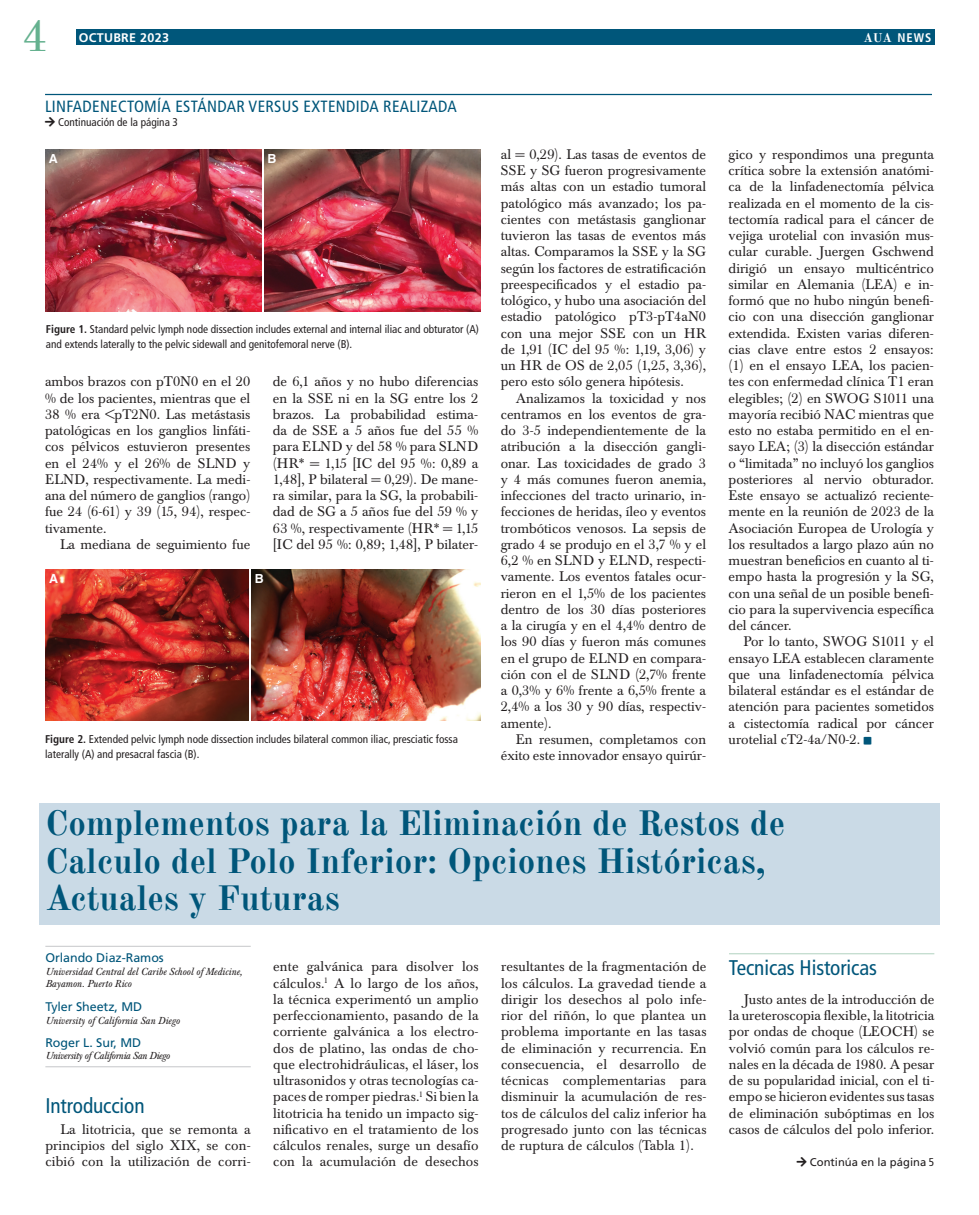
<style>
.page{position:relative;width:979px;height:1215px;background:#fff}
.page>*{position:absolute;margin:0;border:0;box-sizing:border-box;transform-origin:0 0}
.t1{font:45px "Old Standard TT";color:#65b18f}
.Headline_Blue_Backgr{font:700 35px/37.5px "Old Standard TT";color:#00567a}
.Sub_Head{font:condensed 21.25px "Frutiger LT Pro";letter-spacing:-.005em;color:#00567a}
.Continuation{font:condensed 16.25px "Frutiger LT Pro";letter-spacing:.02em;color:#00567a}
.Paragraph{font:13.75px/16.2px "Baskerville BE";color:#231f20;text-align:justify}
.NAme_No_Line{font:12.5px "Frutiger LT Pro";letter-spacing:-.005em;color:#00567a}
.NAme{font:12.5px "Frutiger LT Pro";letter-spacing:-.005em;color:#00567a}
.t2{font:700 12.5px "Frutiger LT Pro";letter-spacing:.025em;color:#fff}
.t3{font:700 condensed 12.5px "Frutiger LT Pro";color:#fff}
.t4{font:700 12.5px "Helvetica";color:#fff}
.t5{font:condensed 11.25px/15px "Frutiger LT Pro";color:#231f20}
.Continued_on{font:11.25px "Frutiger LT Pro";color:#231f20}
._1st_Affiliation_No{font:italic 10px/12.5px "Baskerville BE";color:#231f20}
.Affiliation{font:italic 10px "Baskerville BE";letter-spacing:-.03em;color:#231f20}
.s1{font-family:"Old Standard TT";font-stretch:normal}
.s2{font-weight:700}
.s3{font-stretch:condensed}
</style>
<div class="page">
<div style="left:76px;top:29px;width:858px;height:16px;background:#00567a"></div>
<div style="left:40px;top:803px;width:900px;height:121px;background:#cadae6"></div>
<hr style="left:45px;top:946px;width:206px;height:1px;background:#d1d2d4">
<hr style="left:45px;top:1066px;width:206px;height:1px;background:#d1d2d4">
<hr style="left:729px;top:953px;width:205px;height:1px;background:#c0dbcc">
<hr style="left:45px;top:94px;width:887px;height:1px;background:#00567a">
<img style="left:45px;top:569px;width:203px;height:151px">
<img style="left:251px;top:569px;width:229px;height:151px">
<img style="left:45px;top:149px;width:216px;height:162px">
<img style="left:264px;top:149px;width:216px;height:162px">
<h1 class="t1" style="left:22px;top:2px;width:28px">4</h1>
<p class="t2" style="left:79px;top:30px;width:92px">OCTUBRE 2023</p>
<p class="t3" style="left:863px;top:30px;width:70px"><span class="s1">AUA</span> NEWS</p>
<p class="Continuation" style="left:45px;top:97px;width:413px">LINFADENECTOMÍA ESTÁNDAR VERSUS EXTENDIDA REALIZADA</p>
<p class="t5" style="left:45px;top:114px;width:134px">□▼ Continuación de la página 3</p>
<p class="t4" style="left:49px;top:151px;width:11px">A</p>
<p class="t4" style="left:268px;top:151px;width:11px">B</p>
<p class="t5" style="left:46px;top:322px;width:434px"><span class="s2">Figure 1.</span> Standard pelvic lymph node dissection includes external and internal iliac and obturator (A) and extends laterally to the pelvic sidewall and genitofemoral nerve (B).</p>
<p class="Paragraph" style="left:45px;top:374px;width:207px">ambos brazos con pT0N0 en el 20 % de los pacientes, mientras que el 38 % era &lt;pT2N0. Las metástasis patológicas en los ganglios linfáti&shy;cos pélvicos estuvieron presentes en el 24% y el 26% de SLND y ELND, respectivamente. La medi&shy;ana del número de ganglios (rango) fue 24 (6-61) y 39 (15, 94), respec&shy;tivamente.</p>
<p class="Paragraph" style="left:60px;top:536px;width:192px">La mediana de seguimiento fue</p>
<p class="t4" style="left:49px;top:571px;width:11px">A</p>
<p class="t4" style="left:255px;top:571px;width:11px">B</p>
<p class="Paragraph" style="left:273px;top:374px;width:207px">de 6,1 años y no hubo diferencias en la SSE ni en la SG entre los 2 brazos. La probabilidad estima&shy;da de SSE a 5 años fue del 55 % para ELND y del 58 % para SLND (HR* = 1,15 [IC del 95 %: 0,89 a 1,48], P bilateral = 0,29). De mane&shy;ra similar, para la SG, la probabili&shy;dad de SG a 5 años fue del 59 % y 63 %, respectivamente (HR* = 1,15 [IC del 95 %: 0,89; 1,48], P bilater-</p>
<p class="t5" style="left:45px;top:731px;width:414px"><span class="s2">Figure 2.</span> Extended pelvic lymph node dissection includes bilateral common iliac, presciatic fossa laterally (A) and presacral fascia (B).</p>
<p class="Paragraph" style="left:501px;top:146px;width:207px">al = 0,29). Las tasas de eventos de SSE y SG fueron progresivamente más altas con un estadio tumoral patológico más avanzado; los pa&shy;cientes con metástasis ganglionar tuvieron las tasas de eventos más altas. Comparamos la SSE y la SG según los factores de estratificación preespecificados y el estadio pa&shy;tológico, y hubo una asociación del estadio patológico pT3-pT4aN0 con una mejor SSE con un HR de 1,91 (IC del 95 %: 1,19, 3,06) y un HR de OS de 2,05 (1,25, 3,36), pero esto sólo genera hipótesis.</p>
<p class="Paragraph" style="left:501px;top:390px;width:207px;text-indent:15px">Analizamos la toxicidad y nos centramos en los eventos de gra&shy;do 3-5 independientemente de la atribución a la disección gangli&shy;onar. Las toxicidades de grado 3 y 4 más comunes fueron anemia, infecciones del tracto urinario, in&shy;fecciones de heridas, íleo y eventos trombóticos venosos. La sepsis de grado 4 se produjo en el 3,7 % y el 6,2 % en SLND y ELND, respecti&shy;vamente. Los eventos fatales ocur&shy;rieron en el 1,5% de los pacientes dentro de los 30 días posteriores a la cirugía y en el 4,4% dentro de los 90 días y fueron más comunes en el grupo de ELND en compara&shy;ción con el de SLND (2,7% frente a 0,3% y 6% frente a 6,5% frente a 2,4% a los 30 y 90 días, respectiv&shy;amente).</p>
<p class="Paragraph" style="left:501px;top:731px;width:207px;text-align:right">En resumen, completamos con éxito este innovador ensayo quirúr-</p>
<p class="Paragraph" style="left:728px;top:146px;width:207px">gico y respondimos una pregunta crítica sobre la extensión anatómi&shy;ca de la linfadenectomía pélvica realizada en el momento de la cis&shy;tectomía radical para el cáncer de vejiga urotelial con invasión mus&shy;cular curable. Juergen Gschwend dirigió un ensayo multicéntrico similar en Alemania (LEA) e in&shy;formó que no hubo ningún benefi&shy;cio con una disección ganglionar extendida. Existen varias diferen&shy;cias clave entre estos 2 ensayos: (1) en el ensayo LEA, los pacien&shy;tes con enfermedad clínica T1 eran elegibles; (2) en SWOG S1011 una mayoría recibió NAC mientras que esto no estaba permitido en el en&shy;sayo LEA; (3) la disección estándar o “limitada” no incluyó los ganglios posteriores al nervio obturador.<br>Este ensayo se actualizó reciente&shy;mente en la reunión de 2023 de la Asociación Europea de Urología y los resultados a largo plazo aún no muestran beneficios en cuanto al ti&shy;empo hasta la progresión y la SG, con una señal de un posible benefi&shy;cio para la supervivencia específica del cáncer.</p>
<p class="Paragraph" style="left:728px;top:634px;width:207px;text-indent:15px">Por lo tanto, SWOG S1011 y el ensayo LEA establecen claramente que una linfadenectomía pélvica bilateral estándar es el estándar de atención para pacientes sometidos a cistectomía radical por cáncer urotelial cT2-4a/N0-2.</p>
<p class="Headline_Blue_Backgr" style="left:45px;top:802px;width:741px">Complementos para la Eliminación de Restos de<br>Calculo del Polo Inferior: Opciones Históricas,<br>Actuales y Futuras</p>
<p class="NAme" style="left:45px;top:951px;width:120px">Orlando Diaz-Ramos</p>
<p class="_1st_Affiliation_No" style="left:45px;top:966px;width:198px">Universidad Central del Caribe School of Medicine,<br>Bayamon. Puerto Rico</p>
<p class="NAme_No_Line" style="left:45px;top:999px;width:98px">Tyler Sheetz, MD</p>
<p class="_1st_Affiliation_No" style="left:45px;top:1014px;width:136px">University of California San Diego</p>
<p class="NAme_No_Line" style="left:45px;top:1036px;width:97px">Roger L. Sur, MD</p>
<p class="Affiliation" style="left:45px;top:1049px;width:126px">University of California San Diego</p>
<p class="Sub_Head" style="left:45px;top:1094px;width:101px">Introduccion</p>
<p class="Paragraph" style="left:45px;top:1121px;width:207px;text-indent:15px">La litotricia, que se remonta a principios del siglo XIX, se con&shy;cibió con la utilización de corri-</p>
<p class="Paragraph" style="left:273px;top:959px;width:207px">ente galvánica para disolver los cálculos.<sup>1</sup> A lo largo de los años, la técnica experimentó un amplio perfeccionamiento, pasando de la corriente galvánica a los electro&shy;dos de platino, las ondas de cho&shy;que electrohidráulicas, el láser, los ultrasonidos y otras tecnologías ca&shy;paces de romper piedras.<sup>1</sup> Si bien la litotricia ha tenido un impacto sig&shy;nificativo en el tratamiento de los cálculos renales, surge un desafío con la acumulación de desechos</p>
<p class="Paragraph" style="left:501px;top:959px;width:207px">resultantes de la fragmentación de los cálculos. La gravedad tiende a dirigir los desechos al polo infe&shy;rior del riñón, lo que plantea un problema importante en las tasas de eliminación y recurrencia. En consecuencia, el desarrollo de técnicas complementarias para disminuir la acumulación de res&shy;tos de cálculos del caliz inferior ha progresado junto con las técnicas de ruptura de cálculos (Tabla 1).</p>
<p class="Sub_Head" style="left:729px;top:956px;width:149px">Tecnicas Historicas</p>
<p class="Paragraph" style="left:729px;top:991px;width:207px;text-indent:15px">Justo antes de la introducción de la ureteroscopia flexible, la litotricia por ondas de choque (LEOCH) se volvió común para los cálculos re&shy;nales en la década de 1980. A pesar de su popularidad inicial, con el ti&shy;empo se hicieron evidentes sus tasas de eliminación subóptimas en los casos de cálculos del polo inferior.</p>
<p class="Continued_on" style="left:797px;top:1156px;width:139px">□▼ Continúa en la página <span class="s3">5</span></p>
</div>
